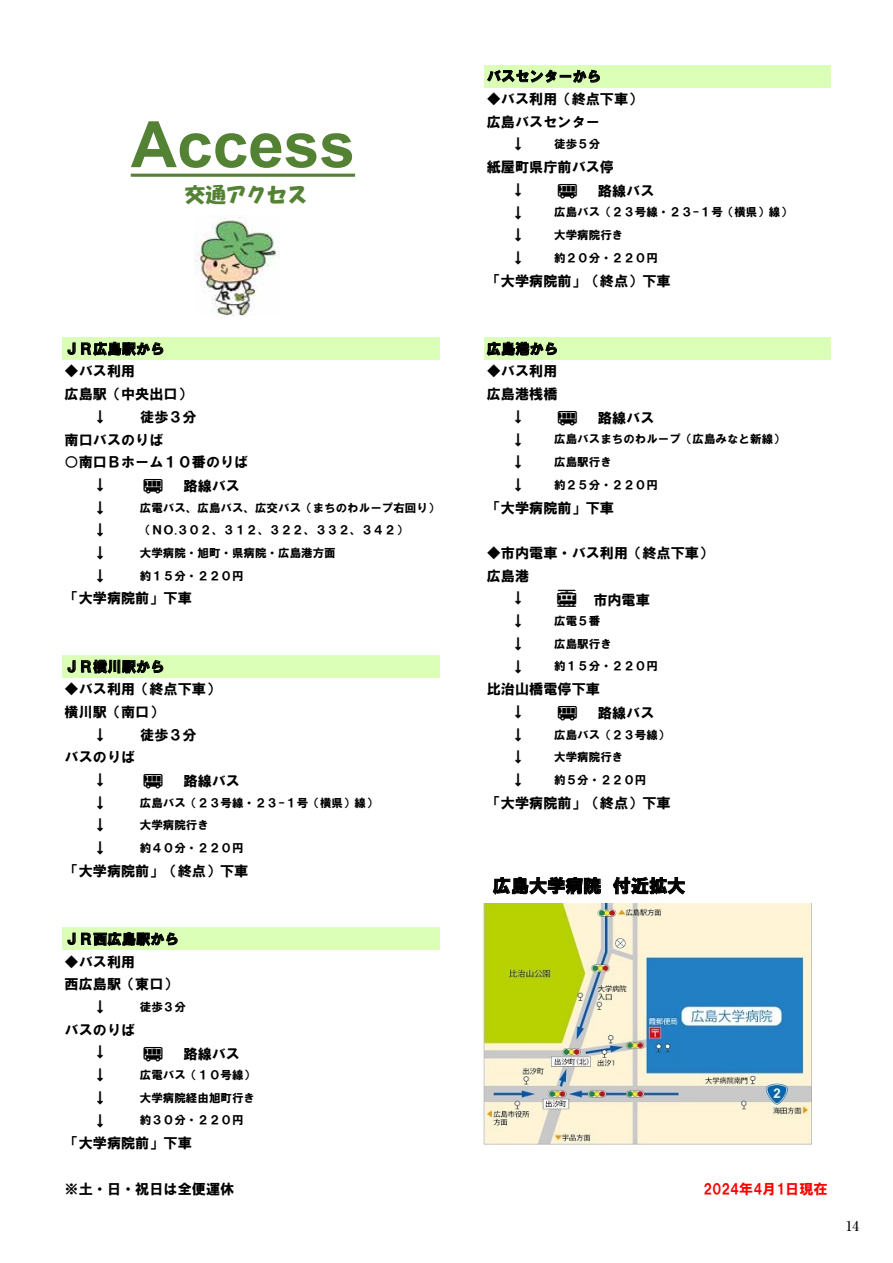
<style>
.page{position:relative;width:893px;height:1263px;background:#fff}
.page>*{position:absolute;margin:0;border:0;box-sizing:border-box;transform-origin:0 0}
.t1{font:700 64.05px "Arial";color:#548235}
.t2{font:20.4px "HGS Soei Kakupoptai";color:#548235}
.t3{font:18px "HGP Soei Kakugothic UB";letter-spacing:.01em;color:#000}
.t4{font:14.1px/22.6px "HGS Soei Kakugothic UB";color:#000}
.t5{font:14.1px "HGS Soei Kakugothic UB";color:#f00}
.t6{font:500 13.5px "Ryumin Pro";color:#000}
.t7{font:11.55px "HGS Soei Kakugothic UB";color:#000}
</style>
<div class="page">
<div style="left:484px;top:65px;width:347px;height:22px;background:#dbffb7"></div>
<div style="left:62px;top:337px;width:378px;height:23px;background:#dbffb7"></div>
<div style="left:484px;top:337px;width:347px;height:23px;background:#dbffb7"></div>
<div style="left:62px;top:655px;width:378px;height:23px;background:#dbffb7"></div>
<div style="left:62px;top:927px;width:378px;height:23px;background:#dbffb7"></div>
<img style="left:483px;top:903px;width:328px;height:242px">
<svg style="left:131px;top:174px;width:224px;height:3px"></svg>
<img style="left:194px;top:215px;width:85px;height:100px">
<h1 class="t1" style="left:131px;top:100px;width:226px">Access</h1>
<h2 class="t2" style="left:185px;top:185px;width:124px">交通アクセス</h2>
<p class="t4" style="left:487px;top:65px;width:116px">バスセンターから</p>
<p class="t4" style="left:487px;top:88px;width:157px">◆バス利用（終点下車）</p>
<p class="t4" style="left:487px;top:110px;width:115px">広島バスセンター</p>
<p class="t4" style="left:511px;top:133px;width:16px">↓</p>
<p class="t7" style="left:554px;top:138px;width:48px">徒歩５分</p>
<p class="t4" style="left:511px;top:156px;width:104px;text-indent:-24px">紙屋町県庁前バス停↓</p>
<p class="t4" style="left:598px;top:180px;width:58px">路線バス</p>
<p class="t4" style="left:511px;top:201px;width:16px">↓</p>
<p class="t7" style="left:554px;top:207px;width:239px">広島バス（２３号線・２３-１号（横県）線）</p>
<p class="t4" style="left:511px;top:224px;width:16px">↓</p>
<p class="t7" style="left:554px;top:229px;width:71px">大学病院行き</p>
<p class="t4" style="left:511px;top:246px;width:16px">↓</p>
<p class="t7" style="left:554px;top:252px;width:105px">約２０分・２２０円</p>
<p class="t4" style="left:487px;top:269px;width:185px">「大学病院前」（終点）下車</p>
<p class="t4" style="left:65px;top:337px;width:102px">ＪＲ広島駅から</p>
<p class="t4" style="left:487px;top:337px;width:73px">広島港から</p>
<p class="t4" style="left:65px;top:360px;width:72px">◆バス利用</p>
<p class="t4" style="left:487px;top:360px;width:72px">◆バス利用</p>
<p class="t4" style="left:65px;top:383px;width:129px">広島駅（中央出口）</p>
<p class="t4" style="left:487px;top:383px;width:72px">広島港桟橋</p>
<p class="t4" style="left:93px;top:405px;width:16px">↓</p>
<p class="t4" style="left:140px;top:405px;width:58px">徒歩３分</p>
<p class="t4" style="left:511px;top:405px;width:16px">↓</p>
<p class="t4" style="left:598px;top:407px;width:58px">路線バス</p>
<p class="t4" style="left:65px;top:428px;width:100px">南口バスのりば</p>
<p class="t4" style="left:511px;top:428px;width:16px">↓</p>
<p class="t7" style="left:554px;top:434px;width:232px">広島バスまちのわループ（広島みなと新線）</p>
<p class="t4" style="left:65px;top:451px;width:185px">○南口Ｂホーム１０番のりば</p>
<p class="t4" style="left:511px;top:451px;width:16px">↓</p>
<p class="t7" style="left:554px;top:456px;width:59px">広島駅行き</p>
<p class="t4" style="left:93px;top:473px;width:16px">↓</p>
<p class="t4" style="left:184px;top:475px;width:58px">路線バス</p>
<p class="t4" style="left:511px;top:473px;width:16px">↓</p>
<p class="t7" style="left:554px;top:479px;width:105px">約２５分・２２０円</p>
<p class="t4" style="left:93px;top:496px;width:16px">↓</p>
<p class="t7" style="left:140px;top:502px;width:301px">広電バス、広島バス、広交バス（まちのわループ右回り）</p>
<p class="t4" style="left:487px;top:496px;width:129px">「大学病院前」下車</p>
<p class="t4" style="left:93px;top:519px;width:16px">↓</p>
<p class="t7" style="left:140px;top:524px;width:269px">（ＮＯ.３０２、３１２、３２２、３３２、３４２）</p>
<p class="t4" style="left:93px;top:542px;width:16px">↓</p>
<p class="t7" style="left:140px;top:547px;width:197px">大学病院・旭町・県病院・広島港方面</p>
<p class="t4" style="left:487px;top:542px;width:228px">◆市内電車・バス利用（終点下車）</p>
<p class="t4" style="left:93px;top:564px;width:16px">↓</p>
<p class="t7" style="left:140px;top:570px;width:105px">約１５分・２２０円</p>
<p class="t4" style="left:487px;top:564px;width:44px">広島港</p>
<p class="t4" style="left:65px;top:587px;width:129px">「大学病院前」下車</p>
<p class="t4" style="left:511px;top:587px;width:16px">↓</p>
<p class="t4" style="left:579px;top:588px;width:72px">　市内電車</p>
<p class="t4" style="left:511px;top:610px;width:16px">↓</p>
<p class="t7" style="left:554px;top:615px;width:48px">広電５番</p>
<p class="t4" style="left:511px;top:632px;width:16px">↓</p>
<p class="t7" style="left:554px;top:638px;width:59px">広島駅行き</p>
<p class="t4" style="left:65px;top:655px;width:102px">ＪＲ横川駅から</p>
<p class="t4" style="left:511px;top:655px;width:16px">↓</p>
<p class="t7" style="left:554px;top:660px;width:105px">約１５分・２２０円</p>
<p class="t4" style="left:65px;top:678px;width:157px">◆バス利用（終点下車）</p>
<p class="t4" style="left:487px;top:678px;width:115px">比治山橋電停下車</p>
<p class="t4" style="left:65px;top:700px;width:100px">横川駅（南口）</p>
<p class="t4" style="left:511px;top:700px;width:16px">↓</p>
<p class="t4" style="left:598px;top:702px;width:58px">路線バス</p>
<p class="t4" style="left:93px;top:723px;width:16px">↓</p>
<p class="t4" style="left:140px;top:723px;width:58px">徒歩３分</p>
<p class="t4" style="left:511px;top:723px;width:16px">↓</p>
<p class="t7" style="left:554px;top:729px;width:117px">広島バス（２３号線）</p>
<p class="t4" style="left:65px;top:746px;width:72px">バスのりば</p>
<p class="t4" style="left:511px;top:746px;width:16px">↓</p>
<p class="t7" style="left:554px;top:751px;width:71px">大学病院行き</p>
<p class="t4" style="left:93px;top:769px;width:16px">↓</p>
<p class="t4" style="left:184px;top:770px;width:58px">路線バス</p>
<p class="t4" style="left:511px;top:769px;width:16px">↓</p>
<p class="t7" style="left:554px;top:774px;width:94px">約５分・２２０円</p>
<p class="t4" style="left:93px;top:791px;width:16px">↓</p>
<p class="t7" style="left:140px;top:797px;width:239px">広島バス（２３号線・２３-１号（横県）線）</p>
<p class="t4" style="left:487px;top:791px;width:185px">「大学病院前」（終点）下車</p>
<p class="t4" style="left:93px;top:814px;width:16px">↓</p>
<p class="t7" style="left:140px;top:819px;width:71px">大学病院行き</p>
<p class="t4" style="left:93px;top:837px;width:16px">↓</p>
<p class="t7" style="left:140px;top:842px;width:105px">約４０分・２２０円</p>
<p class="t4" style="left:65px;top:859px;width:185px">「大学病院前」（終点）下車</p>
<p class="t3" style="left:493px;top:877px;width:194px">広島大学病院 付近拡大</p>
<p class="t4" style="left:65px;top:927px;width:116px">ＪＲ西広島駅から</p>
<p class="t4" style="left:65px;top:950px;width:72px">◆バス利用</p>
<p class="t4" style="left:65px;top:973px;width:115px">西広島駅（東口）</p>
<p class="t4" style="left:93px;top:995px;width:16px">↓</p>
<p class="t7" style="left:140px;top:1001px;width:48px">徒歩３分</p>
<p class="t4" style="left:65px;top:1018px;width:72px;text-align:center">バスのりば↓</p>
<p class="t4" style="left:184px;top:1042px;width:58px">路線バス</p>
<p class="t4" style="left:93px;top:1064px;width:16px">↓</p>
<p class="t7" style="left:140px;top:1069px;width:117px">広電バス（１０号線）</p>
<p class="t4" style="left:93px;top:1086px;width:16px">↓</p>
<p class="t7" style="left:140px;top:1092px;width:117px">大学病院経由旭町行き</p>
<p class="t4" style="left:93px;top:1109px;width:16px">↓</p>
<p class="t7" style="left:140px;top:1114px;width:105px">約３０分・２２０円</p>
<p class="t4" style="left:65px;top:1132px;width:129px">「大学病院前」下車</p>
<p class="t4" style="left:65px;top:1177px;width:171px">※土・日・祝日は全便運休</p>
<p class="t5" style="left:703px;top:1181px;width:126px">2024年4月1日現在</p>
<p class="t6" style="left:846px;top:1215px;width:15px">14</p>
</div>
